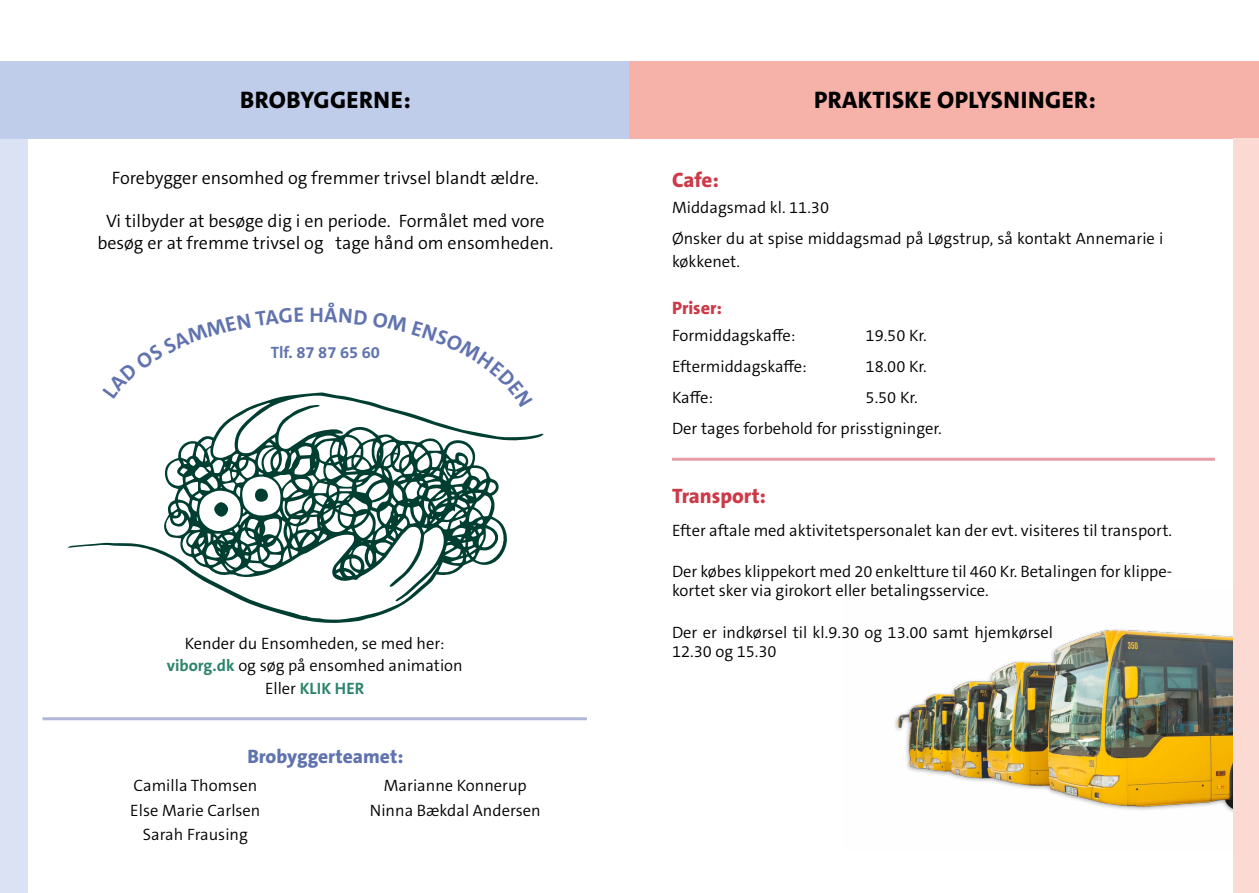
<style>
.page{position:relative;width:1259px;height:893px;background:#fff}
.page>*{position:absolute;margin:0;border:0;box-sizing:border-box;transform-origin:0 0}
.Rubrikker_H3{font:800 24px "The Sans C5";letter-spacing:.02em;color:#000}
.Fag{font:800 21px "The Sans C5";color:#cc3a48}
.t1{font:700 21px "The Sans C5";color:#6073ae}
.Rubrikker_H3-2{font:800 19.5px "The Sans C5";color:#6073ae}
.Brød{font:300 18px/21.6px "The Sans C5";color:#000;text-align:center}
.Fag-2{font:800 18px "The Sans C5";color:#cc3a48}
.Brød-2{font:300 16.5px/19.8px "The Sans C5";color:#000}
.Brød-3{font:700 16.5px "The Sans C5";color:#6073ae}
.Brød-4{font:700 16.5px "The Sans C5";color:#2c846c}
.s1{font-weight:700;color:#2c846c}
.s2{font-weight:300;color:#000}
</style>
<div class="page">
<img style="left:895px;top:629px;width:338px;height:183px">
<div style="left:0;top:138px;width:28px;height:755px;background:#dbe2f4"></div>
<hr style="left:672px;top:458px;width:543px;height:3px;background:#cc3a48">
<div style="left:0;top:61px;width:629px;height:77px;background:#c0cdea"></div>
<svg style="left:68px;top:392px;width:476px;height:231px"></svg>
<div style="left:214px;top:502px;width:14px;height:15px;background:#003e32;border-radius:50%"></div>
<div style="left:255px;top:488px;width:13px;height:14px;background:#003e32;border-radius:50%"></div>
<hr style="left:43px;top:717px;width:544px;height:3px;background:#5f73af">
<div style="left:629px;top:61px;width:630px;height:77px;background:#f6b2a9"></div>
<div style="left:1233px;top:138px;width:26px;height:755px;background:#fbdad4"></div>
<svg style="left:103px;top:392px;width:200px;height:7px"></svg>
<svg style="left:324px;top:392px;width:209px;height:15px"></svg>
<h3 class="Rubrikker_H3" style="left:240px;top:85px;width:172px">BROBYGGERNE:</h3>
<p class="Brød" style="left:112px;top:168px;width:428px">Forebygger ensomhed og fremmer trivsel blandt ældre.</p>
<p class="Brød" style="left:97px;top:210px;width:457px">Vi tilbyder at besøge dig i en periode. Formålet med vore besøg er at fremme trivsel og tage hånd om ensomheden.</p>
<p class="t1" style="left:309px;top:301px;width:16px">H</p>
<p class="Brød-3" style="left:271px;top:342px;width:111px">Tlf. 87 87 65 60</p>
<p class="Brød-2" style="left:185px;top:633px;width:261px">Kender du Ensomheden, se med her:</p>
<p class="Brød-2" style="left:167px;top:656px;width:297px"><span class="s1">viborg.dk</span> og søg på ensomhed animation</p>
<p class="Brød-4" style="left:265px;top:678px;width:101px"><span class="s2">Eller</span> KLIK HER</p>
<h3 class="Rubrikker_H3-2" style="left:247px;top:744px;width:157px">Brobyggerteamet:</h3>
<p class="Brød-2" style="left:134px;top:776px;width:125px">Camilla Thomsen</p>
<p class="Brød-2" style="left:130px;top:800px;width:132px">Else Marie Carlsen</p>
<p class="Brød-2" style="left:143px;top:824px;width:106px">Sarah Frausing</p>
<p class="Brød-2" style="left:384px;top:776px;width:144px">Marianne Konnerup</p>
<p class="Brød-2" style="left:370px;top:800px;width:172px">Ninna Bækdal Andersen</p>
<h3 class="Rubrikker_H3" style="left:814px;top:85px;width:283px">PRAKTISKE OPLYSNINGER:</h3>
<p class="Fag" style="left:672px;top:166px;width:48px">Cafe:</p>
<p class="Brød-2" style="left:672px;top:198px;width:159px">Middagsmad kl. 11.30</p>
<p class="Brød-2" style="left:672px;top:228px;width:493px;line-height:22.5px">Ønsker du at spise middagsmad på Løgstrup, så kontakt Annemarie i køkkenet.</p>
<p class="Fag-2" style="left:672px;top:296px;width:51px">Priser:</p>
<p class="Brød-2" style="left:672px;top:325px;width:125px">Formiddagskaffe:</p>
<p class="Brød-2" style="left:865px;top:325px;width:63px">19.50 Kr.</p>
<p class="Brød-2" style="left:672px;top:356px;width:136px">Eftermiddagskaffe:</p>
<p class="Brød-2" style="left:865px;top:356px;width:63px">18.00 Kr.</p>
<p class="Brød-2" style="left:672px;top:387px;width:43px">Kaffe:</p>
<p class="Brød-2" style="left:865px;top:387px;width:54px">5.50 Kr.</p>
<p class="Brød-2" style="left:672px;top:418px;width:271px">Der tages forbehold for prisstigninger.</p>
<p class="Fag" style="left:672px;top:482px;width:96px">Transport:</p>
<p class="Brød-2" style="left:672px;top:520px;width:502px">Efter aftale med aktivitetspersonalet kan der evt. visiteres til transport.</p>
<p class="Brød-2" style="left:672px;top:561px;width:502px">Der købes klippekort med 20 enkeltture til 460 Kr. Betalingen for klippe&shy;kortet sker via girokort eller betalingsservice.</p>
<p class="Brød-2" style="left:672px;top:622px;width:383px">Der er indkørsel til kl.9.30 og 13.00 samt hjemkørsel<br>12.30 og 15.30</p>
</div>
